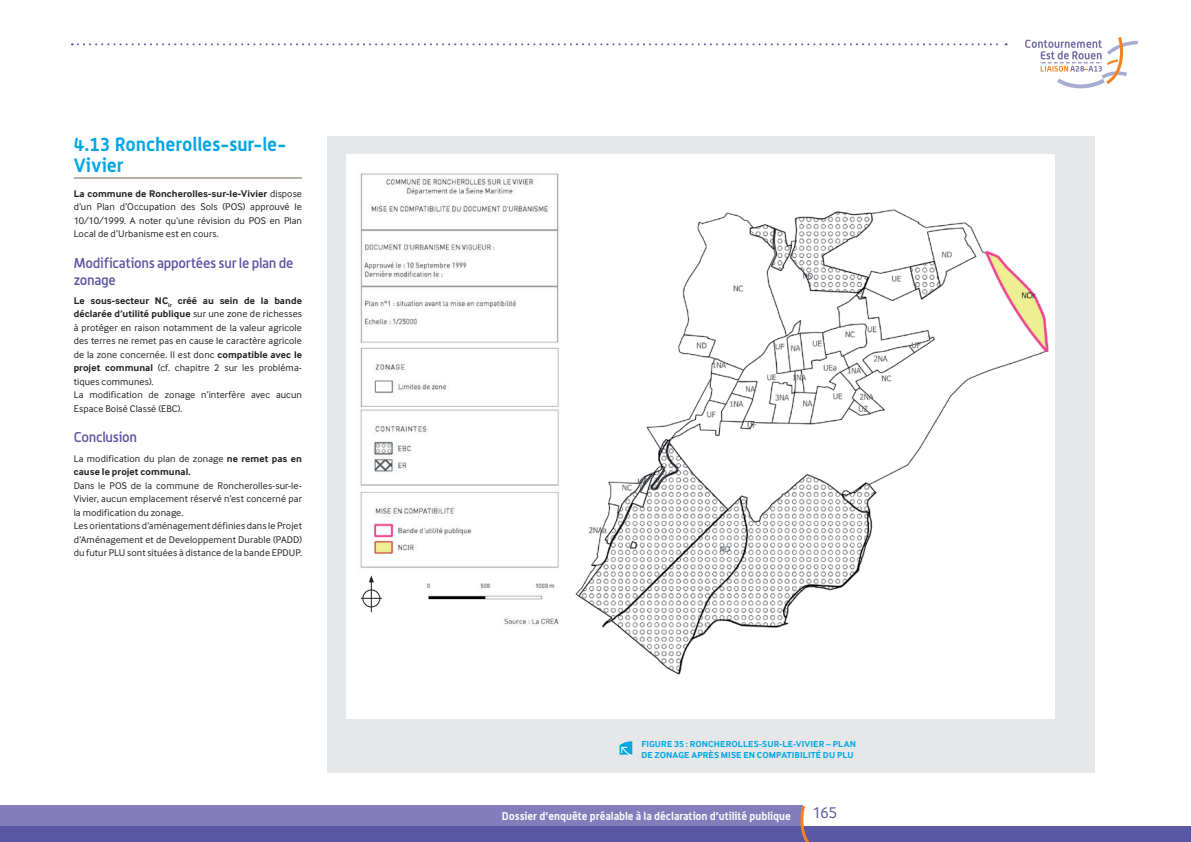
<style>
.page{position:relative;width:1191px;height:842px;background:#fff}
.page>*{position:absolute;margin:0;border:0;box-sizing:border-box;transform-origin:0 0}
.t1{font:700 19px/21px "Alwyn OT";color:#00a6e4}
.t2{font:16.2px "Inter Face";color:#5a57a5}
.t3{font:500 14px/17px "Alwyn OT";letter-spacing:-.02em;color:#5b54a3}
.t4{font:700 11px "Alwyn OT";color:#fff}
.t5{font:10px/13.5px "Inter Face";letter-spacing:.01em;color:#231f20}
.t6{font:700 10px/13.5px "Inter Face";letter-spacing:.005em;color:#231f20}
.t7{font:700 9px/11px "Inter Face";letter-spacing:.015em;color:#00a6e4}
.s1{font-weight:700}
.s2{font-weight:400}
</style>
<div class="page">
<div style="left:0;top:805px;width:802px;height:25px;background:#837dbb"></div>
<div style="left:0;top:826px;width:1191px;height:16px;background:#5a57a5"></div>
<svg style="left:800px;top:805px;width:9px;height:37px"></svg>
<svg style="left:72px;top:43px;width:934px;height:2px"></svg>
<svg style="left:1025px;top:37px;width:112px;height:51px"></svg>
<hr style="left:74px;top:177px;width:228px;height:1px;background:#716557">
<div style="left:327px;top:136px;width:767px;height:636px;background:#e6e7e9"></div>
<svg style="left:619px;top:741px;width:14px;height:15px"></svg>
<div style="left:346px;top:154px;width:708px;height:565px;background:#fff"></div>
<img style="left:575px;top:209px;width:474px;height:466px">
<img style="left:360px;top:173px;width:199px;height:452px">
<div style="left:359px;top:574px;width:25px;height:38px;background:#fff"></div>
<div style="left:362px;top:590px;width:18px;height:17px;border:1px solid #231f20;border-radius:50%"></div>
<hr style="left:371px;top:581px;width:1px;height:31px;background:#231f20">
<svg style="left:369px;top:575px;width:5px;height:7px"></svg>
<svg style="left:361px;top:598px;width:21px;height:1px"></svg>
<h1 class="t1" style="left:74px;top:133px;width:214px">4.13 Roncherolles-sur-le-<br>Vivier</h1>
<p class="t5" style="left:74px;top:186px;width:230px;text-align:justify"><span class="s1">La commune de Roncherolles-sur-le-Vivier</span> dispose d’un Plan d’Occupation des Sols (POS) approuvé le 10/10/1999. A noter qu’une révision du POS en Plan Local de d’Urbanisme est en cours.</p>
<h3 class="t3" style="left:74px;top:254px;width:221px">Modifications apportées sur le plan de zonage</h3>
<p class="t5" style="left:74px;top:294px;width:230px"><span class="s1">Le sous-secteur NC</span><sub>ir</sub> <span class="s1">créé au sein de la bande déclarée d’utilité publique</span> sur une zone de richesses à protéger en raison notamment de la valeur agricole des terres ne remet pas en cause le caractère agricole de la zone concernée. I l est donc <span class="s1">compatible avec le projet communal</span> (cf. chapitre 2 sur les probléma&shy;tiques communes).<br>La modification de zonage n’interfère avec aucun Espace Boisé Classé (EBC).</p>
<h3 class="t3" style="left:74px;top:429px;width:65px">Conclusion</h3>
<p class="t6" style="left:74px;top:451px;width:230px"><span class="s2">La modification du plan de zonage</span> ne remet pas en cause le projet communal.</p>
<p class="t5" style="left:74px;top:478px;width:230px">Dans le POS de la commune de Roncherolles-sur-le-Vivier, aucun emplacement réservé n’est concerné par la modification du zonage.<br>Les orientations d’aménagement définies dans le Projet d’Aménagement et de Developpement Durable (PADD) du futur PLU sont situées à distance de la bande EPDUP.</p>
<p class="t7" style="left:641px;top:739px;width:216px">FIGURE 35 : RONCHEROLLES-SUR-LE-VIVIER – PLAN<br>DE ZONAGE APRÈS MISE EN COMPATIBILITÉ DU PLU</p>
<p class="t4" style="left:502px;top:809px;width:290px">Dossier d’enquête préalable à la déclaration d’utilité publique</p>
<h2 class="t2" style="left:812px;top:803px;width:26px">165</h2>
</div>
